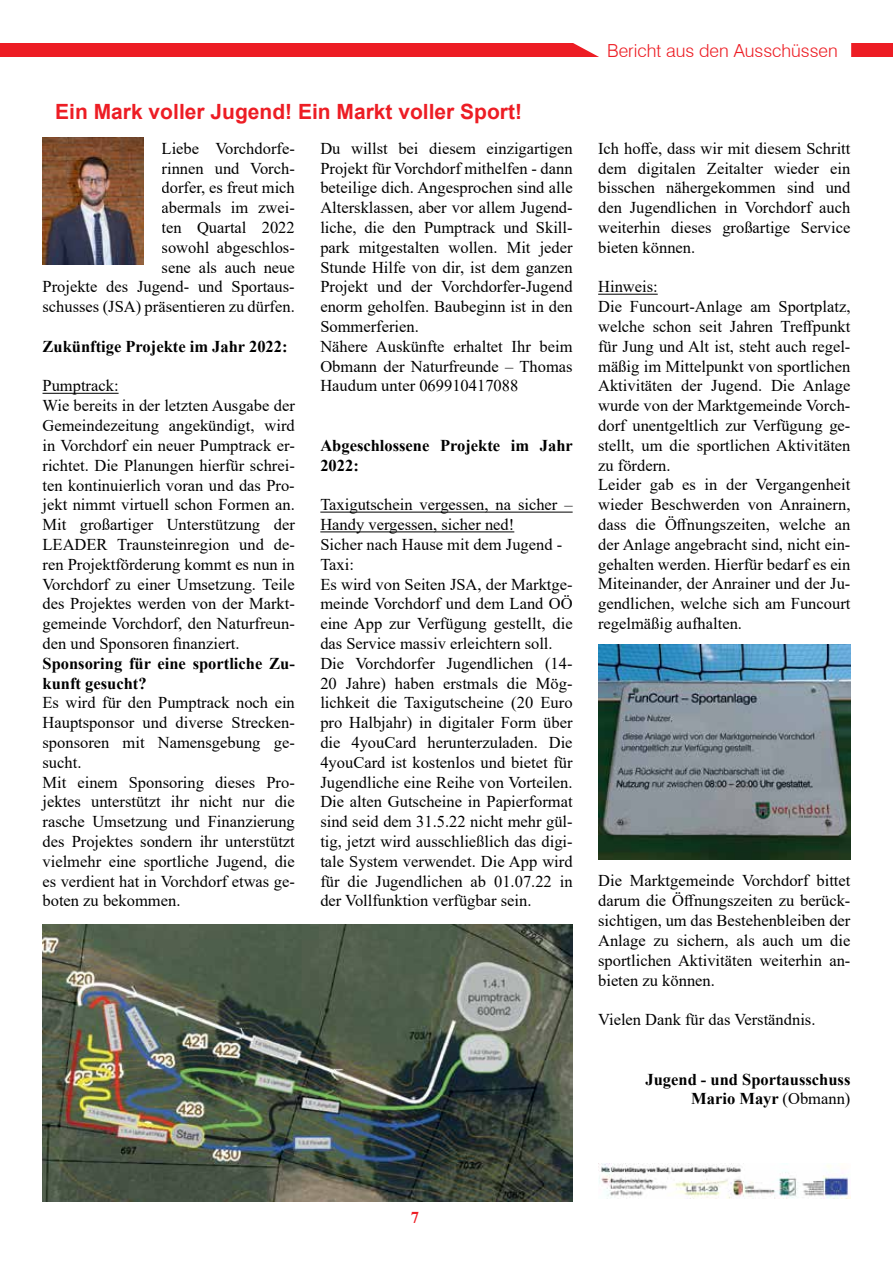
<style>
.page{position:relative;width:893px;height:1263px;background:#fff}
.page>*{position:absolute;margin:0;border:0;box-sizing:border-box;transform-origin:0 0}
.t1{font:700 21px "Arial";color:#ed1d24}
.t2{font:300 18px "Swiss 721 BT";color:#ed1d24}
.t3{font:16.5px/19.8px "Times New Roman";color:#000}
.t4{font:700 16.5px/19.8px "Times New Roman";color:#000}
.t5{font:700 16.5px "Times New Roman";color:#ed1d24}
.s1{font-weight:400}
</style>
<div class="page">
<div style="left:0;top:43px;width:893px;height:13px;background:#ed1d24"></div>
<div style="left:569px;top:43px;width:282px;height:14px;background:#fff"></div>
<hr style="left:43px;top:393px;width:76px;height:1px;background:#000">
<img style="left:43px;top:137px;width:100px;height:128px">
<hr style="left:320px;top:512px;width:253px;height:1px;background:#000">
<hr style="left:320px;top:531px;width:194px;height:1px;background:#000">
<hr style="left:598px;top:294px;width:60px;height:1px;background:#000">
<img style="left:43px;top:924px;width:530px;height:278px">
<img style="left:598px;top:1164px;width:252px;height:34px">
<img style="left:598px;top:645px;width:252px;height:214px">
<p class="t1" style="left:55px;top:97px;width:468px">Ein Mark voller Jugend! Ein Markt voller Sport!</p>
<p class="t3" style="left:320px;top:138px;width:254px">Du willst bei diesem einzigartigen Projekt für Vorchdorf mithelfen - dann beteilige dich. Angesprochen sind alle Altersklassen, aber vor allem Jugend&shy;liche, die den Pumptrack und Skill&shy;park mitgestalten wollen. Mit jeder Stunde Hilfe von dir, ist dem ganzen Projekt und der Vorchdorfer-Jugend enorm geholfen. Baubeginn ist in den Sommerferien.<br>Nähere Auskünfte erhaltet Ihr beim Obmann der Naturfreunde – Thomas Haudum unter 069910417088</p>
<p class="t3" style="left:43px;top:138px;width:254px;text-align:right">Liebe Vorchdorfe-<br>rinnen und Vorch-<br>dorfer, es freut mich<br>abermals im zwei-<br>ten Quartal 2022<br>sowohl abgeschlos-<br>sene als auch neue<br>Projekte des Jugend- und Sportaus&shy;schusses (JSA) präsentieren zu dürfen.</p>
<p class="t4" style="left:43px;top:336px;width:247px">Zukünftige Projekte im Jahr 2022:</p>
<p class="t3" style="left:43px;top:376px;width:254px">Pumptrack:<br>Wie bereits in der letzten Ausgabe der Gemeindezeitung angekündigt, wird in Vorchdorf ein neuer Pumptrack er&shy;richtet. Die Planungen hierfür schrei&shy;ten kontinuierlich voran und das Pro&shy;jekt nimmt virtuell schon Formen an.<br>Mit großartiger Unterstützung der LEADER Traunsteinregion und de&shy;ren Projektförderung kommt es nun in Vorchdorf zu einer Umsetzung. Teile des Projektes werden von der Markt&shy;gemeinde Vorchdorf, den Naturfreun&shy;den und Sponsoren finanziert.</p>
<p class="t4" style="left:43px;top:653px;width:254px">Sponsoring für eine sportliche Zu&shy;kunft gesucht?</p>
<p class="t3" style="left:43px;top:692px;width:254px">Es wird für den Pumptrack noch ein<br>Hauptsponsor und diverse Strecken&shy;sponsoren mit Namensgebung ge&shy;sucht.<br>Mit einem Sponsoring dieses Pro&shy;jektes unterstützt ihr nicht nur die rasche Umsetzung und Finanzierung des Projektes sondern ihr unterstützt vielmehr eine sportliche Jugend, die es verdient hat in Vorchdorf etwas ge&shy;boten zu bekommen.</p>
<p class="t4" style="left:320px;top:435px;width:254px">Abgeschlossene Projekte im Jahr<br>2022:</p>
<p class="t3" style="left:320px;top:494px;width:254px">Taxigutschein vergessen, na sicher – Handy vergessen, sicher ned!<br>Sicher nach Hause mit dem Jugend - Taxi:<br>Es wird von Seiten JSA, der Marktge&shy;meinde Vorchdorf und dem Land OÖ eine App zur Verfügung gestellt, die das Service massiv erleichtern soll.<br>Die Vorchdorfer Jugendlichen (14- 20 Jahre) haben erstmals die Mög&shy;lichkeit die Taxigutscheine (20 Euro pro Halbjahr) in digitaler Form über die 4youCard herunterzuladen. Die 4youCard ist kostenlos und bietet für Jugendliche eine Reihe von Vorteilen.<br>Die alten Gutscheine in Papierformat sind seid dem 31.5.22 nicht mehr gül&shy;tig, jetzt wird ausschließlich das digi&shy;tale System verwendet. Die App wird für die Jugendlichen ab 01.07.22 in der Vollfunktion verfügbar sein.</p>
<p class="t2" style="left:607px;top:39px;width:232px">Bericht aus den Ausschüssen</p>
<p class="t3" style="left:598px;top:138px;width:254px;text-align:justify">Ich hoffe, dass wir mit diesem Schritt dem digitalen Zeitalter wieder ein bisschen nähergekommen sind und den Jugendlichen in Vorchdorf auch weiterhin dieses großartige Service bieten können.</p>
<p class="t3" style="left:598px;top:276px;width:254px">Hinweis:<br>Die Funcourt-Anlage am Sportplatz, welche schon seit Jahren Treffpunkt für Jung und Alt ist, steht auch regel&shy;mäßig im Mittelpunkt von sportlichen Aktivitäten der Jugend. Die Anlage wurde von der Marktgemeinde Vorch&shy;dorf unentgeltlich zur Verfügung ge&shy;stellt, um die sportlichen Aktivitäten zu fördern.<br>Leider gab es in der Vergangenheit wieder Beschwerden von Anrainern, dass die Öffnungszeiten, welche an der Anlage angebracht sind, nicht ein&shy;gehalten werden. Hierfür bedarf es ein Miteinander, der Anrainer und der Ju&shy;gendlichen, welche sich am Funcourt regelmäßig aufhalten.</p>
<p class="t3" style="left:598px;top:870px;width:254px;text-align:justify">Die Marktgemeinde Vorchdorf bittet darum die Öffnungszeiten zu berück&shy;sichtigen, um das Bestehenbleiben der Anlage zu sichern, als auch um die sportlichen Aktivitäten weiterhin an&shy;bieten zu können.</p>
<p class="t3" style="left:598px;top:1009px;width:219px">Vielen Dank für das Verständnis.</p>
<p class="t4" style="left:645px;top:1068px;width:206px;text-align:right">Jugend - und Sportausschuss<br>Mario Mayr <span class="s1">(Obmann)</span></p>
<p class="t5" style="left:411px;top:1206px;width:10px">7</p>
</div>
